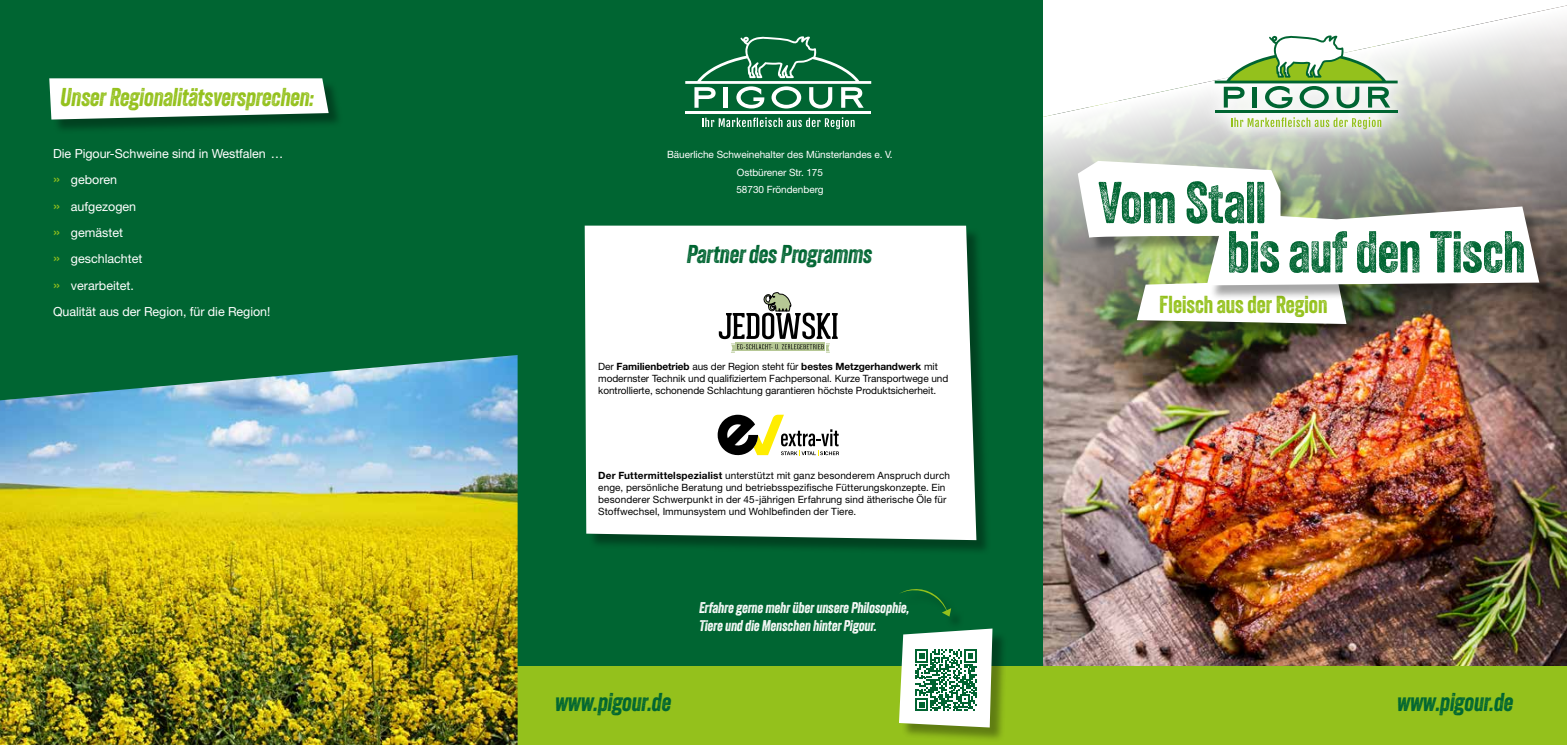
<style>
.page{position:relative;width:1567px;height:745px;background:#fff}
.page>*{position:absolute;margin:0;border:0;box-sizing:border-box;transform-origin:0 0}
.t1{font:56.88px "Veneer Two";letter-spacing:-.01em;color:#006532}
.t2{font:italic 25px "Veneer";letter-spacing:-.005em;color:#006532}
.t3{font:italic 25px "Veneer";letter-spacing:-.005em;color:#94c11c}
.t4{font:23.75px "Veneer";color:#94c11c}
.t5{font:italic 15px/18px "Veneer";color:#fff}
.t6{font:12.5px/26.2px "Helvetica Neue LT Pro";letter-spacing:-.005em;color:#fff}
.t7{font:10px/12px "Helvetica Neue LT Pro";letter-spacing:.005em;color:#000}
.t8{font:10px/17.5px "Helvetica Neue LT Pro";letter-spacing:-.005em;color:#fff;text-align:center}
.s1{font-size:15px;color:#94c11c}
.s2{font-weight:700}
</style>
<div class="page">
<img style="left:1042px;top:400px;width:524px;height:265px">
<img style="left:1042px;top:131px;width:524px;height:269px">
<svg style="left:1042px;top:0;width:524px;height:131px"></svg>
<div style="left:0;top:0;width:1042px;height:744px;background:#006532"></div>
<div style="left:587px;top:227px;width:404px;height:328px;background:#000;opacity:.35"></div>
<div style="left:584px;top:225px;width:392px;height:315px;background:#fff"></div>
<div style="left:0;top:665px;width:1566px;height:79px;background:#94c11c"></div>
<div style="left:1139px;top:281px;width:222px;height:58px;background:#000;opacity:.35"></div>
<div style="left:1208px;top:209px;width:346px;height:91px;background:#000;opacity:.35"></div>
<img style="left:1077px;top:161px;width:462px;height:163px">
<hr style="left:685px;top:111px;width:186px;height:2px;background:#fff">
<svg style="left:685px;top:36px;width:186px;height:72px"></svg>
<svg style="left:702px;top:117px;width:152px;height:12px"></svg>
<svg style="left:718px;top:292px;width:119px;height:60px"></svg>
<svg style="left:717px;top:414px;width:121px;height:42px"></svg>
<div style="left:52px;top:80px;width:292px;height:55px;background:#000;opacity:.35"></div>
<svg style="left:49px;top:78px;width:279px;height:41px"></svg>
<div style="left:901px;top:630px;width:106px;height:112px;background:#000;opacity:.35"></div>
<svg style="left:898px;top:628px;width:94px;height:99px"></svg>
<div style="left:901px;top:589px;width:64px;height:40px;background:#006532"></div>
<svg style="left:900px;top:589px;width:51px;height:27px"></svg>
<img style="left:0;top:355px;width:517px;height:389px">
<div style="left:1198px;top:19px;width:215px;height:126px;background:#fff;opacity:.84"></div>
<hr style="left:1214px;top:110px;width:183px;height:3px;background:#006532">
<svg style="left:1214px;top:35px;width:183px;height:73px"></svg>
<svg style="left:1230px;top:117px;width:151px;height:12px"></svg>
<h2 class="t3" style="left:61px;top:81px;width:255px">Unser Regionalitätsversprechen:</h2>
<p class="t6" style="left:53px;top:140px;width:231px">Die Pigour-Schweine sind in Westfalen … <span class="s1">»</span> geboren<br><span class="s1">»</span> aufgezogen<br><span class="s1">»</span> gemästet<br><span class="s1">»</span> geschlachtet<br><span class="s1">»</span> verarbeitet.<br>Qualität aus der Region, für die Region!</p>
<p class="t8" style="left:667px;top:145px;width:227px">Bäuerliche Schweinehalter des Münsterlandes e. V.<br>Ostbürener Str. 175<br>58730 Fröndenberg</p>
<h2 class="t2" style="left:687px;top:239px;width:187px">Partner des Programms</h2>
<p class="t7" style="left:598px;top:360px;width:351px">Der <span class="s2">Familienbetrieb</span> aus der Region steht für <span class="s2">bestes Metzgerhandwerk</span> mit modernster Technik und qualifiziertem Fachpersonal. Kurze Transportwege und kontrollierte, schonende Schlachtung garantieren höchste Produktsicherheit.</p>
<p class="t7" style="left:598px;top:468px;width:353px"><span class="s2">Der Futtermittelspezialist</span> unterstützt mit ganz besonderem Anspruch durch enge, persönliche Beratung und betriebsspezifische Fütterungskonzepte. Ein besonderer Schwerpunkt in der 45-jährigen Erfahrung sind ätherische Öle für Stoffwechsel, Immunsystem und Wohlbefinden der Tiere.</p>
<h3 class="t5" style="left:699px;top:598px;width:212px">Erfahre gerne mehr über unsere Philosophie,<br>Tiere und die Menschen hinter Pigour.</h3>
<h1 class="t1" style="left:1098px;top:168px;width:169px">Vom Stall</h1>
<h1 class="t1" style="left:1227px;top:217px;width:300px">bis auf den Tisch</h1>
<h3 class="t4" style="left:1159px;top:290px;width:170px">Fleisch aus der Region</h3>
<h2 class="t2" style="left:555px;top:686px;width:117px">www.pigour.de</h2>
<h2 class="t2" style="left:1397px;top:686px;width:117px">www.pigour.de</h2>
</div>
